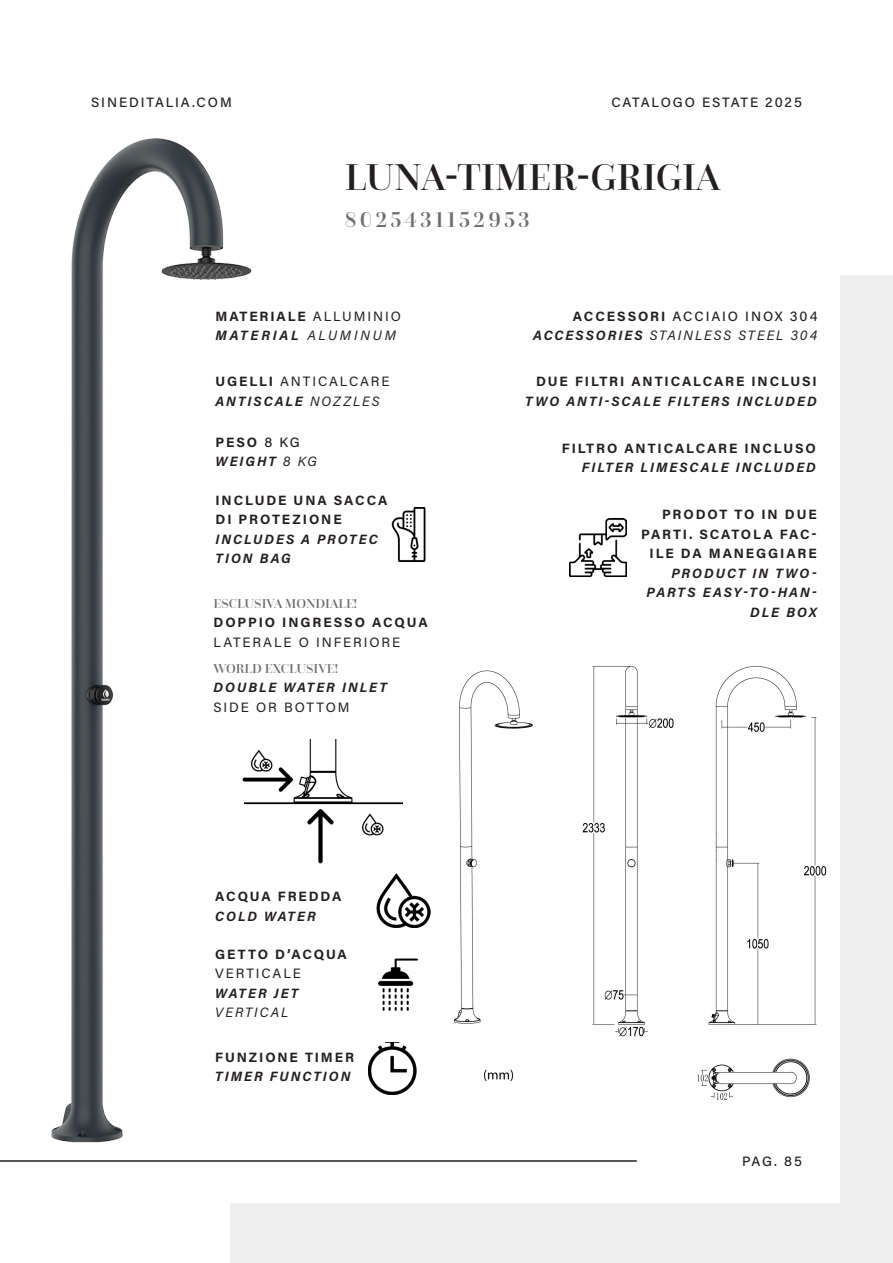
<style>
.page{position:relative;width:893px;height:1263px;background:#fff}
.page>*{position:absolute;margin:0;border:0;box-sizing:border-box;transform-origin:0 0}
.Heading_15_pt___All_Caps{font:500 39px "Questa Grande";color:#231f20}
.Subheading_9_pt___All_Caps{font:500 22.5px "Questa Grande";letter-spacing:.14em;color:#6c6d6d}
.Subheading_9_pt___All_Caps-2{font:700 13.5px "Acumin Pro";letter-spacing:.14em;color:#231f20}
.Subheading_9_pt___All_Caps-3{font:italic 700 13.5px "Acumin Pro";letter-spacing:.145em;color:#231f20}
.Subheading_9_pt___All_Caps-4{font:500 13.5px "Acumin Pro";letter-spacing:.14em;color:#231f20}
.Subheading_9_pt___All_Caps-5{font:13.5px "Acumin Pro";letter-spacing:.14em;color:#231f20}
.Subheading_9_pt___All_Caps-6{font:italic 13.5px "Acumin Pro";letter-spacing:.15em;color:#231f20}
.Heading_15_pt___All_Caps-2{font:500 13.5px "Questa Grande";color:#6c6d6d}
.Subheading_9_pt___All_Caps-7{font:italic 700 13.5px "Acumin Pro";letter-spacing:.2em;color:#231f20}
.Heading_15_pt___All_Caps-3{font:italic 700 13.5px "Acumin Pro";letter-spacing:.14em;color:#231f20}
.s1{font-weight:400}
.s2{font-weight:700}
.s3{font-weight:500}
</style>
<div class="page">
<div style="left:231px;top:276px;width:662px;height:987px;background:#eeeeef"></div>
<div style="left:53px;top:60px;width:787px;height:1143px;background:#fff"></div>
<img style="left:51px;top:138px;width:345px;height:1005px">
<img style="left:454px;top:666px;width:373px;height:434px">
<img style="left:228px;top:740px;width:176px;height:133px">
<img style="left:569px;top:519px;width:58px;height:57px">
<img style="left:381px;top:507px;width:45px;height:55px">
<img style="left:362px;top:948px;width:57px;height:72px">
<img style="left:376px;top:873px;width:55px;height:55px">
<img style="left:368px;top:1042px;width:49px;height:52px">
<hr style="left:0;top:1160px;width:637px;height:2px;background:#231f20">
<p class="Subheading_9_pt___All_Caps-4" style="left:91px;top:93px;width:142px">SINEDITALIA.COM</p>
<p class="Subheading_9_pt___All_Caps-4" style="left:611px;top:93px;width:192px">CATALOGO ESTATE 2025</p>
<p class="Heading_15_pt___All_Caps" style="left:345px;top:153px;width:377px">LUNA-TIMER-GRIGIA</p>
<p class="Subheading_9_pt___All_Caps" style="left:345px;top:206px;width:186px">8025431152953</p>
<p class="Subheading_9_pt___All_Caps-2" style="left:216px;top:306px;width:187px">MATERIALE <span class="s1">ALLUMINIO</span></p>
<p class="Subheading_9_pt___All_Caps-7" style="left:216px;top:326px;width:182px">MATERIAL <span class="s1">ALUMINUM</span></p>
<p class="Subheading_9_pt___All_Caps-5" style="left:216px;top:372px;width:176px"><span class="s2">UGELLI</span> ANTICALCARE</p>
<p class="Subheading_9_pt___All_Caps-3" style="left:216px;top:392px;width:165px">ANTISCALE <span class="s1">NOZZLES</span></p>
<p class="Subheading_9_pt___All_Caps-2" style="left:216px;top:433px;width:86px">PESO <span class="s3">8 KG</span></p>
<p class="Subheading_9_pt___All_Caps-3" style="left:216px;top:452px;width:103px">WEIGHT <span class="s1">8 KG</span></p>
<p class="Subheading_9_pt___All_Caps-2" style="left:216px;top:491px;width:173px">INCLUDE UNA SACCA</p>
<p class="Subheading_9_pt___All_Caps-2" style="left:216px;top:510px;width:128px">DI PROTEZIONE</p>
<p class="Subheading_9_pt___All_Caps-3" style="left:216px;top:530px;width:164px">INCLUDES A PROTEC</p>
<p class="Subheading_9_pt___All_Caps-3" style="left:216px;top:549px;width:77px">TION BAG</p>
<p class="Heading_15_pt___All_Caps-2" style="left:214px;top:595px;width:145px">ESCLUSIVA MONDIALE!</p>
<p class="Subheading_9_pt___All_Caps-2" style="left:214px;top:613px;width:216px">DOPPIO INGRESSO ACQUA</p>
<p class="Subheading_9_pt___All_Caps-5" style="left:214px;top:633px;width:188px">LATERALE O INFERIORE</p>
<p class="Heading_15_pt___All_Caps-2" style="left:214px;top:660px;width:126px">WORLD EXCLUSIVE!</p>
<p class="Heading_15_pt___All_Caps-3" style="left:214px;top:678px;width:175px">DOUBLE WATER INLET</p>
<p class="Subheading_9_pt___All_Caps-5" style="left:214px;top:697px;width:137px">SIDE OR BOTTOM</p>
<p class="Subheading_9_pt___All_Caps-2" style="left:215px;top:887px;width:128px">ACQUA FREDDA</p>
<p class="Subheading_9_pt___All_Caps-3" style="left:215px;top:906px;width:102px">COLD WATER</p>
<p class="Subheading_9_pt___All_Caps-2" style="left:215px;top:944px;width:133px">GETTO D’ACQUA</p>
<p class="Subheading_9_pt___All_Caps-5" style="left:215px;top:964px;width:87px">VERTICALE</p>
<p class="Subheading_9_pt___All_Caps-3" style="left:215px;top:983px;width:85px">WATER JET</p>
<p class="Subheading_9_pt___All_Caps-6" style="left:215px;top:1003px;width:75px">VERTICAL</p>
<p class="Subheading_9_pt___All_Caps-2" style="left:215px;top:1047px;width:140px">FUNZIONE TIMER</p>
<p class="Subheading_9_pt___All_Caps-3" style="left:215px;top:1067px;width:137px">TIMER FUNCTION</p>
<p class="Subheading_9_pt___All_Caps-4" style="left:573px;top:307px;width:246px"><span class="s2">ACCESSORI</span> ACCIAIO INOX 304</p>
<p class="Subheading_9_pt___All_Caps-6" style="left:533px;top:326px;width:286px"><span class="s2">ACCESSORIES</span> STAINLESS STEEL 304</p>
<p class="Subheading_9_pt___All_Caps-2" style="left:536px;top:372px;width:282px">DUE FILTRI ANTICALCARE INCLUSI</p>
<p class="Subheading_9_pt___All_Caps-3" style="left:525px;top:392px;width:293px">TWO ANTI-SCALE FILTERS INCLUDED</p>
<p class="Subheading_9_pt___All_Caps-2" style="left:562px;top:439px;width:256px">FILTRO ANTICALCARE INCLUSO</p>
<p class="Subheading_9_pt___All_Caps-3" style="left:582px;top:458px;width:236px">FILTER LIMESCALE INCLUDED</p>
<p class="Subheading_9_pt___All_Caps-2" style="left:662px;top:505px;width:156px">PRODOT TO IN DUE</p>
<p class="Subheading_9_pt___All_Caps-2" style="left:641px;top:525px;width:177px">PARTI. SCATOLA FAC-</p>
<p class="Subheading_9_pt___All_Caps-2" style="left:650px;top:544px;width:169px">ILE DA MANEGGIARE</p>
<p class="Subheading_9_pt___All_Caps-3" style="left:671px;top:563px;width:147px">PRODUCT IN TWO-</p>
<p class="Subheading_9_pt___All_Caps-3" style="left:647px;top:583px;width:172px">PARTS EASY-TO-HAN-</p>
<p class="Subheading_9_pt___All_Caps-3" style="left:750px;top:602px;width:68px">DLE BOX</p>
<p class="Subheading_9_pt___All_Caps-4" style="left:742px;top:1152px;width:61px">PAG. 85</p>
</div>
